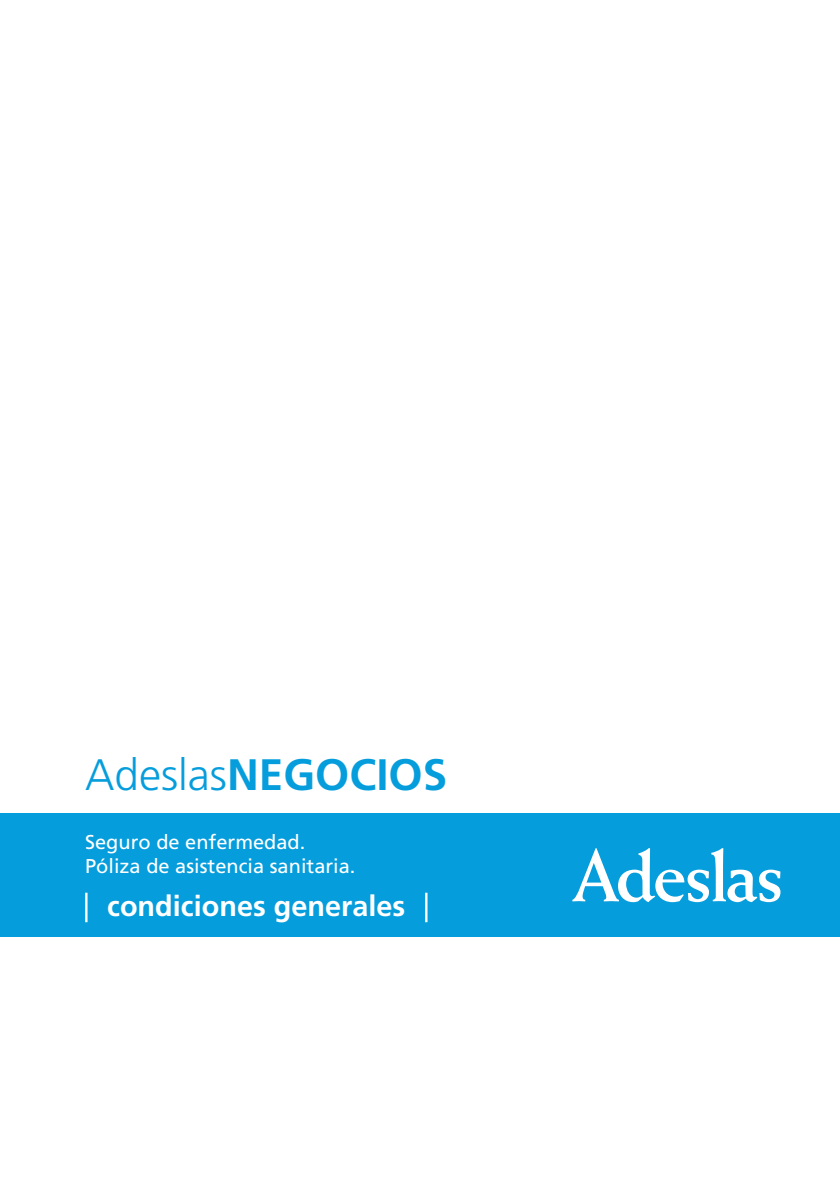
<style>
.page{position:relative;width:840px;height:1191px;background:#fff}
.page>*{position:absolute;margin:0;border:0;box-sizing:border-box;transform-origin:0 0}
.t1{font:700 44px "Frutiger";color:#069ddc}
.t2{font:700 28.8px "Frutiger";color:#fff}
.t3{font:20px/24px "Frutiger";color:#fff}
.s1{font-weight:300}
</style>
<div class="page">
<div style="left:0;top:813px;width:839px;height:124px;background:#069ddc"></div>
<hr style="left:85px;top:892px;width:2px;height:30px;background:#fff">
<hr style="left:425px;top:892px;width:2px;height:30px;background:#fff">
<svg style="left:572px;top:848px;width:208px;height:54px"></svg>
<h1 class="t1" style="left:85px;top:748px;width:363px"><span class="s1">Adeslas</span>NEGOCIOS</h1>
<p class="t3" style="left:85px;top:830px;width:272px">Seguro de enfermedad.<br>Póliza de asistencia sanitaria.</p>
<h2 class="t2" style="left:107px;top:888px;width:299px">condiciones generales</h2>
</div>
